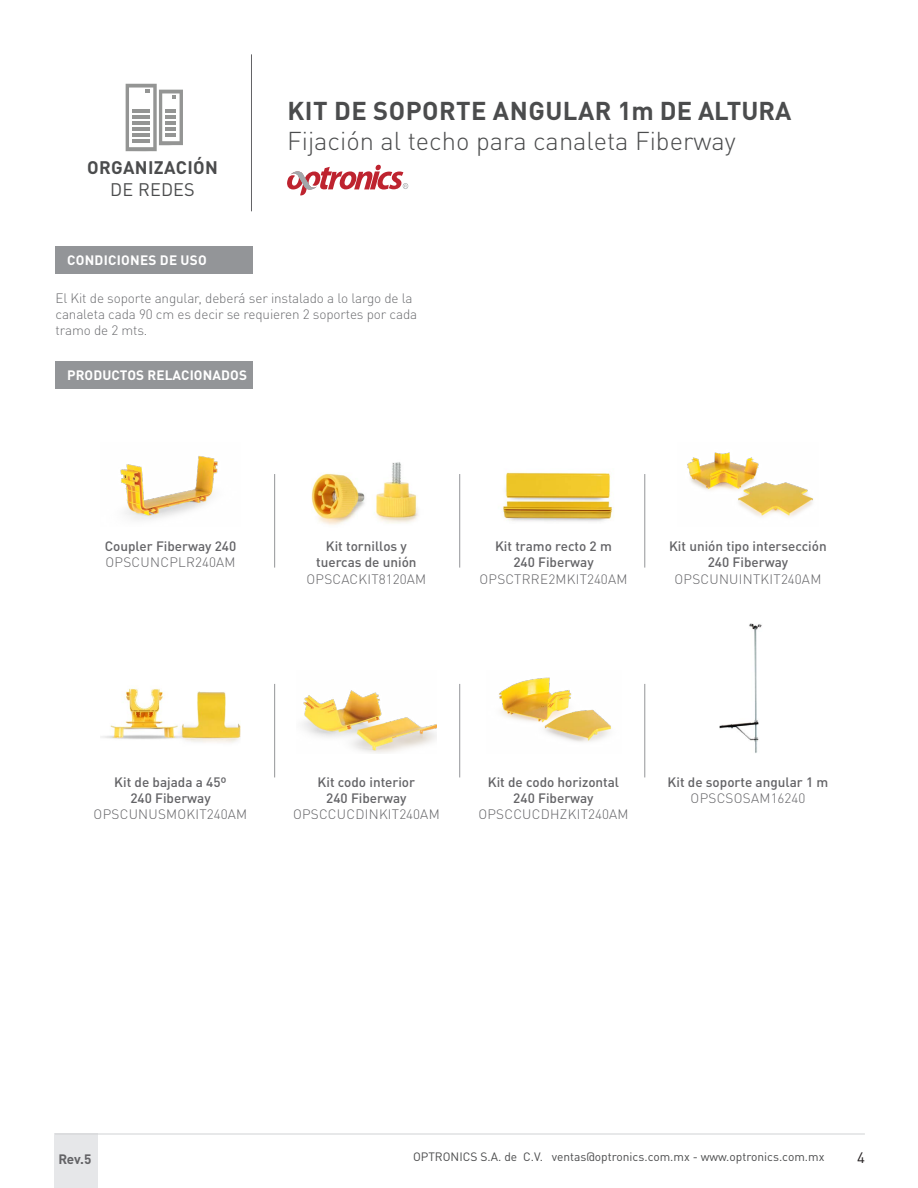
<style>
.page{position:relative;width:918px;height:1188px;background:#fff}
.page>*{position:absolute;margin:0;border:0;box-sizing:border-box;transform-origin:0 0}
.t1{font:300 25.5px "DIN Pro";color:#4b4c4d}
.t2{font:700 25.5px "DIN Pro";letter-spacing:.02em;color:#4b4c4d}
.t3{font:700 18px "DIN Pro";letter-spacing:.02em;color:#4b4c4d}
.t4{font:18px "DIN Pro";letter-spacing:.01em;color:#4b4c4d}
.t5{font:15px "DIN Pro";color:#231f20}
.t6{font:500 13.5px/16.2px "DIN Pro";color:#636366;text-align:center}
.t7{font:300 13.5px "DIN Pro";letter-spacing:.02em;color:#636366}
.t8{font:300 13.5px/16.2px "DIN Pro";letter-spacing:-.01em;color:#6c6d70}
.t9{font:700 13.5px "DIN Pro";letter-spacing:.01em;color:#fff}
.t10{font:700 13.5px "DIN Pro";color:#636366}
.t11{font:12px "DIN Pro";color:#4b4c4d}
</style>
<div class="page">
<div style="left:54px;top:1134px;width:44px;height:54px;background:#e6e7e9"></div>
<hr style="left:55px;top:1134px;width:810px;height:1px;background:#d1d2d4">
<hr style="left:251px;top:54px;width:1px;height:157px;background:#636366">
<svg style="left:287px;top:165px;width:121px;height:30px"></svg>
<svg style="left:126px;top:84px;width:57px;height:67px"></svg>
<div style="left:55px;top:247px;width:198px;height:27px;background:#939598"></div>
<img style="left:120px;top:456px;width:98px;height:64px">
<img style="left:503px;top:472px;width:110px;height:50px">
<div style="left:55px;top:361px;width:198px;height:27px;background:#939598"></div>
<hr style="left:274px;top:474px;width:1px;height:94px;background:#939598">
<hr style="left:274px;top:684px;width:1px;height:93px;background:#939598">
<hr style="left:459px;top:474px;width:1px;height:94px;background:#939598">
<hr style="left:459px;top:684px;width:1px;height:93px;background:#939598">
<hr style="left:645px;top:474px;width:1px;height:94px;background:#939598">
<hr style="left:645px;top:684px;width:1px;height:93px;background:#939598">
<img style="left:499px;top:677px;width:112px;height:65px">
<img style="left:101px;top:688px;width:140px;height:55px">
<img style="left:687px;top:452px;width:126px;height:65px">
<img style="left:719px;top:623px;width:43px;height:130px">
<img style="left:400px;top:463px;width:18px;height:60px">
<img style="left:302px;top:690px;width:135px;height:63px">
<img style="left:311px;top:462px;width:89px;height:63px">
<h2 class="t3" style="left:87px;top:153px;width:132px">ORGANIZACIÓN</h2>
<h2 class="t4" style="left:110px;top:177px;width:86px">DE REDES</h2>
<p class="t9" style="left:67px;top:249px;width:141px">CONDICIONES DE USO</p>
<h1 class="t2" style="left:287px;top:89px;width:506px">KIT DE SOPORTE ANGULAR 1m DE ALTURA</h1>
<h1 class="t1" style="left:287px;top:121px;width:450px">Fijación al techo para canaleta Fiberway</h1>
<p class="t8" style="left:56px;top:289px;width:363px">El Kit de soporte angular, deberá ser instalado a lo largo de la canaleta cada 90 cm es decir se requieren 2 soportes por cada tramo de 2 mts.</p>
<p class="t9" style="left:67px;top:364px;width:182px">PRODUCTOS RELACIONADOS</p>
<p class="t6" style="left:105px;top:537px;width:133px">Coupler Fiberway 240</p>
<p class="t7" style="left:106px;top:552px;width:131px">OPSCUNCPLR240AM</p>
<p class="t6" style="left:316px;top:537px;width:102px">Kit tornillos y tuercas de unión</p>
<p class="t7" style="left:306px;top:568px;width:121px">OPSCACKIT8120AM</p>
<p class="t6" style="left:495px;top:537px;width:118px">Kit tramo recto 2 m<br>240 Fiberway</p>
<p class="t7" style="left:480px;top:568px;width:149px">OPSCTRRE2MKIT240AM</p>
<p class="t6" style="left:669px;top:537px;width:159px">Kit unión tipo intersección<br>240 Fiberway</p>
<p class="t7" style="left:675px;top:568px;width:148px">OPSCUNUINTKIT240AM</p>
<p class="t6" style="left:114px;top:773px;width:114px">Kit de bajada a 45º<br>240 Fiberway</p>
<p class="t7" style="left:94px;top:804px;width:155px">OPSCUNUSMOKIT240AM</p>
<p class="t6" style="left:318px;top:773px;width:99px">Kit codo interior<br>240 Fiberway</p>
<p class="t7" style="left:293px;top:804px;width:148px">OPSCCUCDINKIT240AM</p>
<p class="t6" style="left:488px;top:773px;width:133px">Kit de codo horizontal<br>240 Fiberway</p>
<p class="t7" style="left:478px;top:804px;width:152px">OPSCCUCDHZKIT240AM</p>
<p class="t6" style="left:668px;top:773px;width:162px">Kit de soporte angular 1 m</p>
<p class="t7" style="left:691px;top:788px;width:116px">OPSCSOSAM16240</p>
<p class="t10" style="left:58px;top:1148px;width:34px">Rev.5</p>
<p class="t11" style="left:413px;top:1149px;width:413px">OPTRONICS S.A. de C.V. ventas@optronics.com.mx - www.optronics.com.mx</p>
<p class="t5" style="left:857px;top:1148px;width:9px">4</p>
</div>
